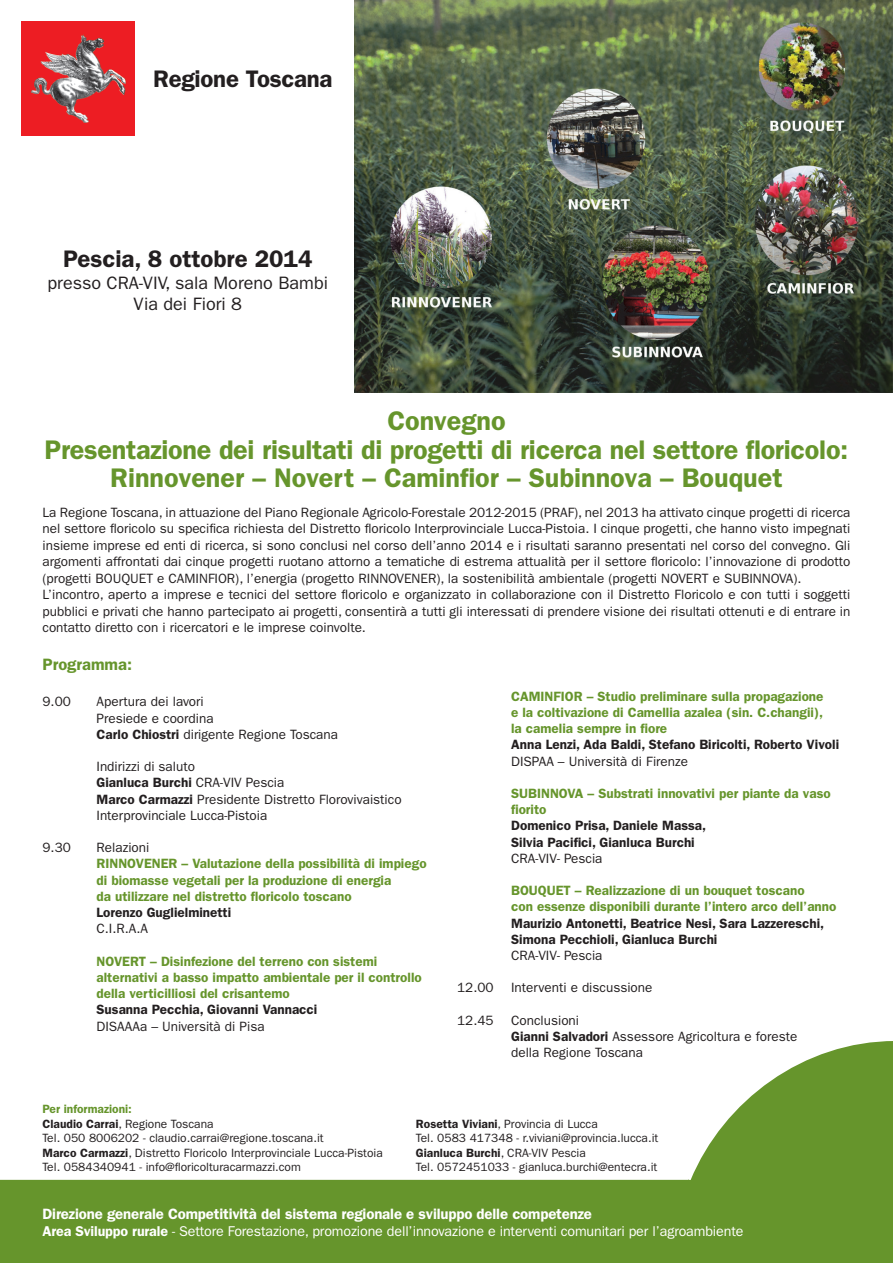
<style>
.page{position:relative;width:893px;height:1263px;background:#fff}
.page>*{position:absolute;margin:0;border:0;box-sizing:border-box;transform-origin:0 0}
.t1{font:600 27px/28.5px "ITC Franklin Gothic Std";letter-spacing:-.01em;color:#66952c;text-align:center}
.t2{font:600 24px "ITC Franklin Gothic Std";letter-spacing:-.005em;color:#231f20}
.t3{font:18px/21.6px "ITC Franklin Gothic Std";color:#231f20;text-align:center}
.t4{font:600 16.5px "ITC Franklin Gothic Std";color:#66952c}
.t5{font:600 15px "ITC Franklin Gothic Std";letter-spacing:-.01em;color:#fff}
.t6{font:14.25px "ITC Franklin Gothic Std";letter-spacing:-.01em;color:#fff}
.t7{font:13.5px/16.2px "ITC Franklin Gothic Std";color:#231f20}
.t8{font:600 13.5px/16.2px "ITC Franklin Gothic Std";color:#66952c}
.t9{font:600 13.5px/16.2px "ITC Franklin Gothic Std";color:#231f20}
.t10{font:12px/14.4px "ITC Franklin Gothic Std";color:#231f20}
.s1{font-weight:600}
.s2{font-weight:600;color:#66952c}
</style>
<div class="page">
<img style="left:354px;top:0;width:539px;height:393px">
<img style="left:21px;top:21px;width:114px;height:114px">
<svg style="left:0;top:1179px;width:668px;height:84px;background:#7aa348"></svg>
<svg style="left:668px;top:1041px;width:225px;height:222px;fill:#66952c"></svg>
<div style="left:43px;top:1180px;width:714px;height:83px;background:#66952c"></div>
<h2 class="t2" style="left:153px;top:65px;width:181px">Regione Toscana</h2>
<h2 class="t2" style="left:63px;top:245px;width:251px">Pescia, 8 ottobre 2014</h2>
<h3 class="t3" style="left:48px;top:272px;width:282px">presso CRA-VIV, sala Moreno Bambi<br>Via dei Fiori 8</h3>
<h1 class="t1" style="left:45px;top:407px;width:805px">Convegno<br>Presentazione dei risultati di progetti di ricerca nel settore floricolo:<br>Rinnovener – Novert – Caminfior – Subinnova – Bouquet</h1>
<p class="t7" style="left:43px;top:504px;width:809px">La Regione Toscana, in attuazione del Piano Regionale Agricolo-Forestale 2012-2015 (PRAF), nel 2013 ha attivato cinque progetti di ricerca nel settore floricolo su specifica richiesta del Distretto floricolo Interprovinciale Lucca-Pistoia. I cinque progetti, che hanno visto impegnati insieme imprese ed enti di ricerca, si sono conclusi nel corso dell’anno 2014 e i risultati saranno presentati nel corso del convegno. Gli argomenti affrontati dai cinque progetti ruotano attorno a tematiche di estrema attualità per il settore floricolo: l’innovazione di prodotto (progetti BOUQUET e CAMINFIOR), l’energia (progetto RINNOVENER), la sostenibilità ambientale (progetti NOVERT e SUBINNOVA).<br>L’incontro, aperto a imprese e tecnici del settore floricolo e organizzato in collaborazione con il Distretto Floricolo e con tutti i soggetti pubblici e privati che hanno partecipato ai progetti, consentirà a tutti gli interessati di prendere visione dei risultati ottenuti e di entrare in contatto diretto con i ricercatori e le imprese coinvolte.</p>
<p class="t4" style="left:43px;top:655px;width:91px">Programma:</p>
<p class="t7" style="left:43px;top:694px;width:30px">9.00</p>
<p class="t7" style="left:97px;top:694px;width:243px">Apertura dei lavori<br>Presiede e coordina<br><span class="s1">Carlo Chiostri</span> dirigente Regione Toscana</p>
<p class="t7" style="left:97px;top:759px;width:307px">Indirizzi di saluto<br><span class="s1">Gianluca Burchi</span> CRA-VIV Pescia<br><span class="s1">Marco Carmazzi</span> Presidente Distretto Florovivaistico Interprovinciale Lucca-Pistoia</p>
<p class="t7" style="left:43px;top:840px;width:30px">9.30</p>
<p class="t7" style="left:97px;top:840px;width:54px">Relazioni</p>
<p class="t8" style="left:97px;top:856px;width:332px">RINNOVENER – Valutazione della possibilità di impiego di biomasse vegetali per la produzione di energia<br>da utilizzare nel distretto floricolo toscano</p>
<p class="t9" style="left:97px;top:904px;width:136px">Lorenzo Guglielminetti</p>
<p class="t7" style="left:97px;top:921px;width:53px">C.I.R.A.A</p>
<p class="t8" style="left:97px;top:953px;width:327px">NOVERT – Disinfezione del terreno con sistemi alternativi a basso impatto ambientale per il controllo della verticilliosi del crisantemo</p>
<p class="t9" style="left:97px;top:1001px;width:222px">Susanna Pecchia, Giovanni Vannacci</p>
<p class="t7" style="left:97px;top:1018px;width:170px">DISAAAa – Università di Pisa</p>
<p class="t8" style="left:511px;top:688px;width:314px;text-align:justify">CAMINFIOR – Studio preliminare sulla propagazione e la coltivazione di Camellia azalea (sin. C.changii), la camelia sempre in fiore</p>
<p class="t9" style="left:511px;top:737px;width:330px">Anna Lenzi, Ada Baldi, Stefano Biricolti, Roberto Vivoli</p>
<p class="t7" style="left:511px;top:753px;width:178px">DISPAA – Università di Firenze</p>
<p class="t8" style="left:511px;top:785px;width:321px">SUBINNOVA – Substrati innovativi per piante da vaso fiorito</p>
<p class="t9" style="left:511px;top:818px;width:197px">Domenico Prisa, Daniele Massa,<br>Silvia Pacifici, Gianluca Burchi</p>
<p class="t7" style="left:511px;top:850px;width:93px">CRA-VIV- Pescia</p>
<p class="t8" style="left:511px;top:882px;width:327px">BOUQUET – Realizzazione di un bouquet toscano<br>con essenze disponibili durante l’intero arco dell’anno</p>
<p class="t9" style="left:511px;top:915px;width:315px">Maurizio Antonetti, Beatrice Nesi, Sara Lazzereschi,<br>Simona Pecchioli, Gianluca Burchi</p>
<p class="t7" style="left:511px;top:947px;width:93px">CRA-VIV- Pescia</p>
<p class="t7" style="left:457px;top:980px;width:38px">12.00</p>
<p class="t7" style="left:511px;top:980px;width:143px">Interventi e discussione</p>
<p class="t7" style="left:457px;top:1012px;width:38px">12.45</p>
<p class="t7" style="left:511px;top:1012px;width:288px">Conclusioni<br><span class="s1">Gianni Salvadori</span> Assessore Agricoltura e foreste della Regione Toscana</p>
<p class="t10" style="left:43px;top:1102px;width:342px"><span class="s2">Per informazioni:<br></span><span class="s1">Claudio Carrai</span>, Regione Toscana<br>Tel. 050 8006202 - claudio.carrai@regione.toscana.it<br><span class="s1">Marco Carmazzi</span>, Distretto Floricolo Interprovinciale Lucca-Pistoia Tel. 0584340941 - info@floricolturacarmazzi.com</p>
<p class="t10" style="left:416px;top:1117px;width:244px"><span class="s1">Rosetta Viviani</span>, Provincia di Lucca<br>Tel. 0583 417348 - r.viviani@provincia.lucca.it <span class="s1">Gianluca Burchi</span>, CRA-VIV Pescia<br>Tel. 0572451033 - gianluca.burchi@entecra.it</p>
<p class="t5" style="left:43px;top:1204px;width:551px">Direzione generale Competitività del sistema regionale e sviluppo delle competenze</p>
<p class="t6" style="left:43px;top:1222px;width:702px"><span class="s1">Area Sviluppo rurale</span> - Settore Forestazione, promozione dell’innovazione e interventi comunitari per l’agroambiente</p>
</div>
